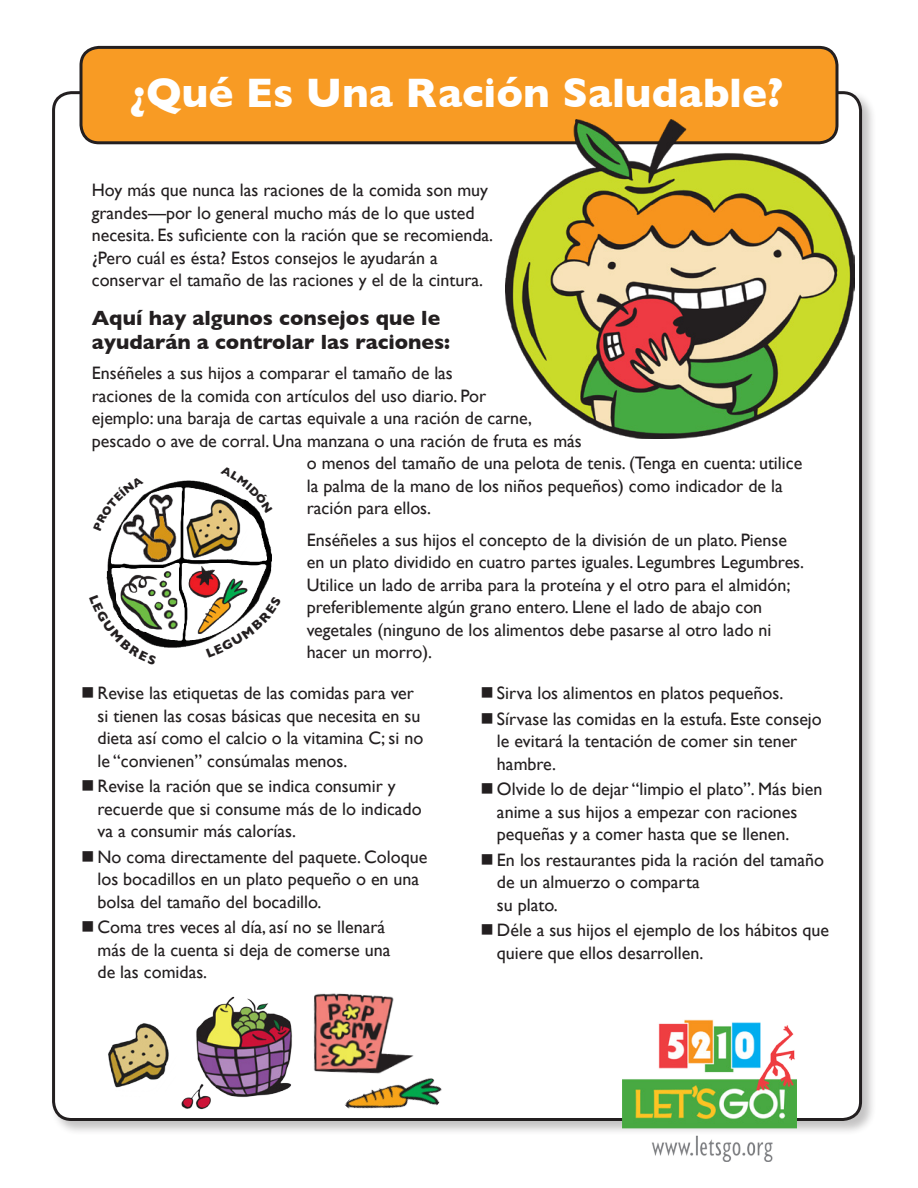
<style>
.page{position:relative;width:918px;height:1188px;background:#fff}
.page>*{position:absolute;margin:0;border:0;box-sizing:border-box;transform-origin:0 0}
.t1{font:700 42px "Gill Sans";color:#fff}
.t2{font:700 21px/24px "Gill Sans";color:#231f20}
.t3{font:18px/22.5px "Gill Sans";color:#231f20}
</style>
<div class="page">
<div style="left:51px;top:90px;width:826px;height:1046px;background:#231f20;opacity:.27"></div>
<div style="left:54px;top:93px;width:807px;height:1027px;background:#fff;border-radius:18px"></div>
<div style="left:81px;top:47px;width:756px;height:96px;background:#f89b24;border-radius:18px"></div>
<div style="left:80px;top:46px;width:758px;height:98px;border:3px solid #231f20;border-radius:18px"></div>
<img style="left:506px;top:120px;width:349px;height:318px">
<img style="left:623px;top:1020px;width:173px;height:141px">
<img style="left:106px;top:480px;width:166px;height:168px">
<img style="left:313px;top:993px;width:81px;height:80px">
<img style="left:108px;top:1023px;width:61px;height:65px">
<img style="left:181px;top:996px;width:111px;height:114px">
<img style="left:345px;top:1046px;width:103px;height:90px">
<svg style="left:106px;top:480px;width:38px;height:51px"></svg>
<svg style="left:221px;top:480px;width:51px;height:33px"></svg>
<svg style="left:106px;top:595px;width:51px;height:53px"></svg>
<svg style="left:206px;top:597px;width:66px;height:51px"></svg>
<h1 class="t1" style="left:130px;top:68px;width:655px">¿Qué Es Una Ración Saludable?</h1>
<p class="t3" style="left:92px;top:179px;width:403px">Hoy más que nunca las raciones de la comida son muy grandes—por lo general mucho más de lo que usted necesita. Es suficiente con la ración que se recomienda. ¿Pero cuál es ésta? Estos consejos le ayudarán a conservar el tamaño de las raciones y el de la cintura.</p>
<p class="t2" style="left:92px;top:306px;width:360px">Aquí hay algunos consejos que le ayudarán a controlar las raciones:</p>
<p class="t3" style="left:92px;top:362px;width:363px">Enséñeles a sus hijos a comparar el tamaño de las</p>
<p class="t3" style="left:92px;top:384px;width:396px">raciones de la comida con artículos del uso diario. Por</p>
<p class="t3" style="left:92px;top:407px;width:442px">ejemplo: una baraja de cartas equivale a una ración de carne,</p>
<p class="t3" style="left:92px;top:429px;width:492px">pescado o ave de corral. Una manzana o una ración de fruta es más</p>
<p class="t3" style="left:307px;top:452px;width:497px">o menos del tamaño de una pelota de tenis. (Tenga en cuenta: utilice</p>
<p class="t3" style="left:307px;top:474px;width:478px">la palma de la mano de los niños pequeños) como indicador de la</p>
<p class="t3" style="left:307px;top:497px;width:126px">ración para ellos.</p>
<p class="t3" style="left:307px;top:528px;width:499px">Enséñeles a sus hijos el concepto de la división de un plato. Piense en un plato dividido en cuatro partes iguales. Legumbres Legumbres.<br>Utilice un lado de arriba para la proteína y el otro para el almidón; preferiblemente algún grano entero. Llene el lado de abajo con vegetales (ninguno de los alimentos debe pasarse al otro lado ni hacer un morro).</p>
<p class="t3" style="left:98px;top:682px;width:327px;text-indent:-17px">■ Revise las etiquetas de las comidas para ver si tienen las cosas básicas que necesita en su dieta así como el calcio o la vitamina C; si no le “convienen” consúmalas menos.</p>
<p class="t3" style="left:98px;top:775px;width:326px;text-indent:-17px">■ Revise la ración que se indica consumir y recuerde que si consume más de lo indicado va a consumir más calorías.</p>
<p class="t3" style="left:98px;top:845px;width:331px;text-indent:-17px">■ No coma directamente del paquete. Coloque los bocadillos en un plato pequeño o en una bolsa del tamaño del bocadillo.</p>
<p class="t3" style="left:98px;top:916px;width:294px;text-indent:-17px">■ Coma tres veces al día, así no se llenará más de la cuenta si deja de comerse una de las comidas.</p>
<p class="t3" style="left:480px;top:682px;width:304px">■ Sirva los alimentos en platos pequeños.</p>
<p class="t3" style="left:497px;top:707px;width:326px;text-indent:-17px">■ Sírvase las comidas en la estufa. Este consejo le evitará la tentación de comer sin tener hambre.</p>
<p class="t3" style="left:497px;top:778px;width:327px;text-indent:-17px">■ Olvide lo de dejar “limpio el plato”. Más bien anime a sus hijos a empezar con raciones pequeñas y a comer hasta que se llenen.</p>
<p class="t3" style="left:497px;top:848px;width:329px;text-indent:-17px">■ En los restaurantes pida la ración del tamaño de un almuerzo o comparta<br>su plato.</p>
<p class="t3" style="left:497px;top:919px;width:334px;text-indent:-17px">■ Déle a sus hijos el ejemplo de los hábitos que quiere que ellos desarrollen.</p>
</div>
